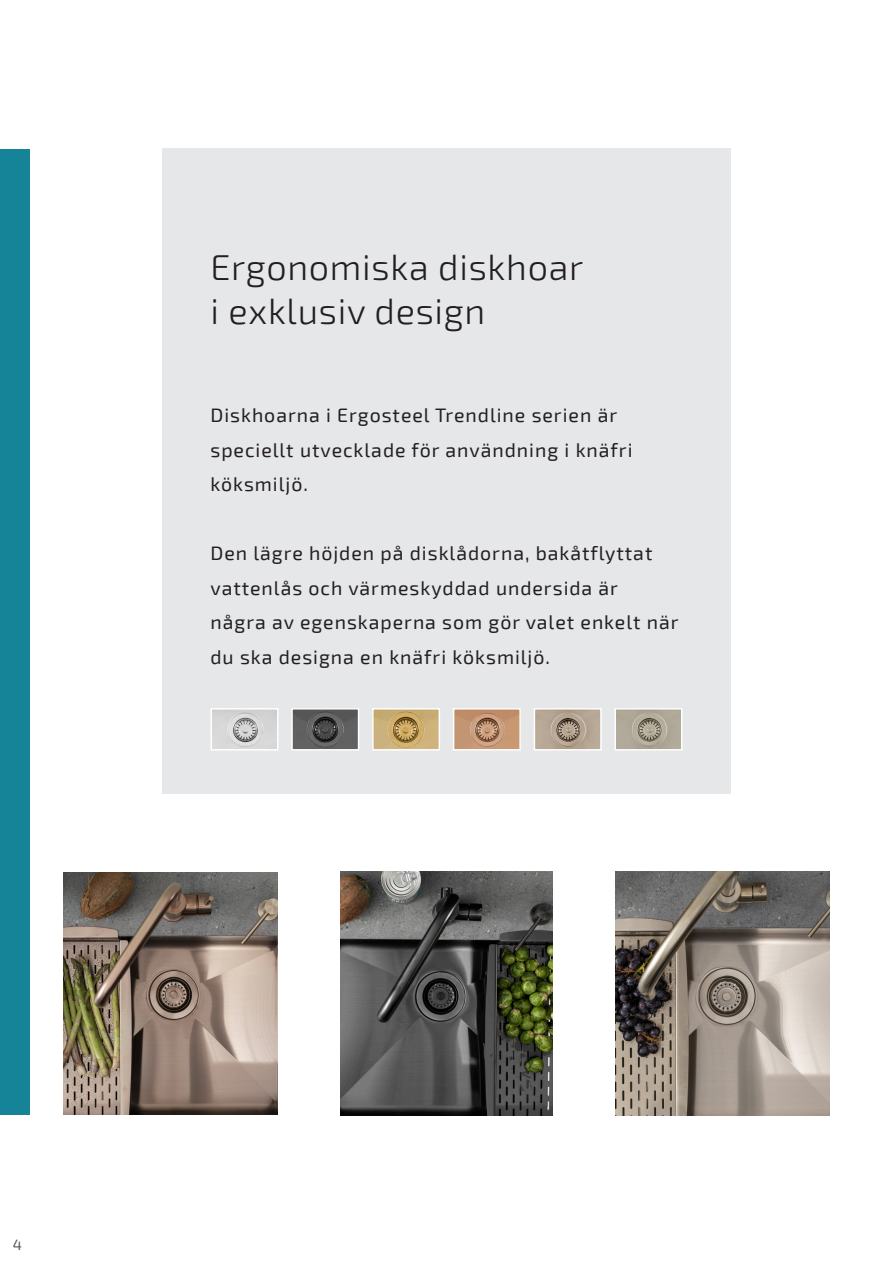
<style>
.page{position:relative;width:893px;height:1263px;background:#fff}
.page>*{position:absolute;margin:0;border:0;box-sizing:border-box;transform-origin:0 0}
.Produkt-Rubrik{font:300 36px "Exo 2";letter-spacing:.02em;color:#231f20}
.t1{font:19.5px/34.5px "Exo 2";letter-spacing:.05em;color:#231f20}
.t2{font:15px "Exo 2";color:#57585a}
</style>
<div class="page">
<img style="left:64px;top:872px;width:213px;height:242px">
<img style="left:340px;top:871px;width:213px;height:244px">
<img style="left:615px;top:872px;width:214px;height:243px">
<div style="left:162px;top:149px;width:569px;height:645px;background:#e6e7e9"></div>
<img style="left:213px;top:711px;width:63px;height:36px">
<div style="left:210px;top:708px;width:69px;height:42px;border:2px solid #fff"></div>
<img style="left:294px;top:711px;width:62px;height:36px">
<div style="left:291px;top:708px;width:68px;height:42px;border:2px solid #fff"></div>
<img style="left:537px;top:711px;width:62px;height:36px">
<div style="left:534px;top:708px;width:68px;height:42px;border:2px solid #fff"></div>
<img style="left:617px;top:711px;width:62px;height:36px">
<div style="left:614px;top:708px;width:68px;height:42px;border:2px solid #fff"></div>
<img style="left:456px;top:711px;width:62px;height:36px">
<div style="left:453px;top:708px;width:68px;height:42px;border:2px solid #fff"></div>
<img style="left:375px;top:711px;width:62px;height:36px">
<div style="left:372px;top:708px;width:68px;height:42px;border:2px solid #fff"></div>
<div style="left:0;top:149px;width:30px;height:965px;background:#168498"></div>
<p class="Produkt-Rubrik" style="left:210px;top:247px;width:374px">Ergonomiska diskhoar</p>
<p class="Produkt-Rubrik" style="left:210px;top:290px;width:276px">i exklusiv design</p>
<p class="t1" style="left:210px;top:399px;width:424px">Diskhoarna i Ergosteel Trendline serien är speciellt utvecklade för användning i knäfri köksmiljö.</p>
<p class="t1" style="left:210px;top:537px;width:469px">Den lägre höjden på disklådorna, bakåtflyttat vattenlås och värmeskyddad undersida är<br>några av egenskaperna som gör valet enkelt när du ska designa en knäfri köksmiljö.</p>
<p class="t2" style="left:13px;top:1236px;width:11px">4</p>
</div>
